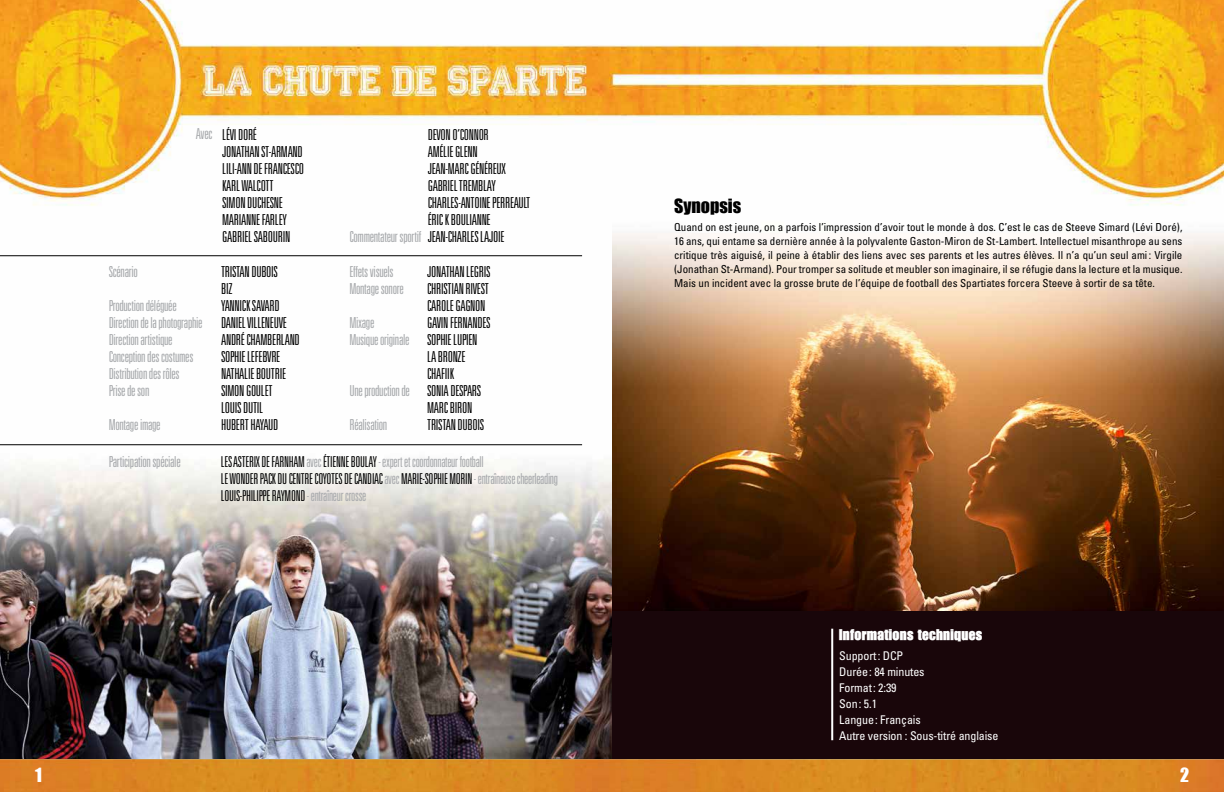
<style>
.page{position:relative;width:1224px;height:792px;background:#fff}
.page>*{position:absolute;margin:0;border:0;box-sizing:border-box;transform-origin:0 0}
.t1{font:18px "Impact";color:#000}
.t2{font:18px "Impact";color:#fff}
.t3{font:300 ultra-condensed 15.1px/17px "Univers LT Std";letter-spacing:-.02em;color:#000;scale:1.05 1}
.t4{font:300 ultra-condensed 15.1px/17px "Univers LT Std";letter-spacing:-.02em;color:#a7a9ac;scale:1.05 1}
.t5{font:300 ultra-condensed 15px/17px "Univers LT Std";letter-spacing:-.02em;color:#000}
.t6{font:700 15px "Impact";letter-spacing:.02em;color:#fff}
.t7{font:condensed 12px/16px "Univers LT Std";letter-spacing:-.01em;color:#fff}
.t8{font:condensed 11px/14px "Univers LT Std";color:#000;text-align:justify}
.s1{color:#000}
.s2{color:#a7a9ac}
</style>
<div class="page">
<img style="left:0;top:0;width:699px;height:792px">
<img style="left:699px;top:0;width:525px;height:792px">
<div style="left:612px;top:609px;width:612px;height:150px;background:#19060a"></div>
<hr style="left:831px;top:629px;width:2px;height:111px;background:#fff">
<img style="left:612px;top:211px;width:612px;height:400px">
<img style="left:0;top:413px;width:612px;height:346px">
<hr style="left:0;top:255px;width:582px;height:1px;background:#000">
<hr style="left:0;top:444px;width:582px;height:1px;background:#000">
<h2 class="t4" style="left:196px;top:125px;width:17px">Avec</h2>
<h2 class="t3" style="left:222px;top:126px;width:79px">LÉVI DORÉ<br>JONATHAN ST-ARMAND<br>LILI-ANN DE FRANCESCO<br>KARL WALCOTT<br>SIMON DUCHESNE<br>MARIANNE FARLEY<br>GABRIEL SABOURIN</h2>
<h2 class="t3" style="left:428px;top:126px;width:99px">DEVON O’CONNOR<br>AMÉLIE GLENN<br>JEAN-MARC GÉNÉREUX<br>GABRIEL TREMBLAY<br>CHARLES-ANTOINE PERREAULT<br>ÉRIC K BOULIANNE</h2>
<h2 class="t4" style="left:349px;top:228px;width:149px">Commentateur sportif <span class="s1">JEAN-CHARLES LAJOIE</span></h2>
<h2 class="t4" style="left:109px;top:263px;width:29px">Scénario</h2>
<h2 class="t3" style="left:221px;top:263px;width:56px">TRISTAN DUBOIS<br>BIZ</h2>
<h2 class="t4" style="left:109px;top:297px;width:66px">Production déléguée</h2>
<h2 class="t4" style="left:349px;top:263px;width:44px">Effets visuels</h2>
<h2 class="t3" style="left:427px;top:263px;width:62px">JONATHAN LEGRIS</h2>
<h2 class="t4" style="left:349px;top:280px;width:53px">Montage sonore</h2>
<h2 class="t3" style="left:427px;top:280px;width:60px">CHRISTIAN RIVEST<br>CAROLE GAGNON</h2>
<h2 class="t4" style="left:349px;top:314px;width:25px">Mixage</h2>
<h2 class="t3" style="left:427px;top:314px;width:62px">GAVIN FERNANDES</h2>
<h2 class="t4" style="left:349px;top:331px;width:124px">Musique originale <span class="s1">SOPHIE LUPIEN</span></h2>
<h2 class="t3" style="left:427px;top:348px;width:38px">LA BRONZE</h2>
<h2 class="t3" style="left:427px;top:365px;width:27px">CHAFIIK</h2>
<h2 class="t4" style="left:349px;top:382px;width:127px">Une production de <span class="s1">SONIA DESPARS</span></h2>
<h2 class="t3" style="left:427px;top:400px;width:44px">MARC BIRON</h2>
<h2 class="t4" style="left:349px;top:417px;width:38px">Réalisation</h2>
<h2 class="t3" style="left:427px;top:417px;width:56px">TRISTAN DUBOIS</h2>
<h3 class="t5" style="left:221px;top:453px;width:339px">LES ASTERIX DE FARNHAM <span class="s2">avec</span> ÉTIENNE BOULAY <span class="s2">- expert et coordonnateur football<br></span>LE WONDER PACK DU CENTRE COYOTES DE CANDIAC <span class="s2">avec</span> MARIE-SOPHIE MORIN <span class="s2">- entraîneuse cheerleading<br></span>LOUIS-PHILIPPE RAYMOND <span class="s2">- entraîneur crosse</span></h3>
<h2 class="t4" style="left:109px;top:297px;width:171px;text-indent:112px"><span class="s1">YANNICK SAVARD<br></span>Direction de la photographie <span class="s1">DANIEL VILLENEUVE<br></span>Direction artistique</h2>
<h2 class="t3" style="left:221px;top:331px;width:77px">ANDRÉ CHAMBERLAND</h2>
<h2 class="t4" style="left:109px;top:348px;width:82px">Conception des costumes</h2>
<h2 class="t3" style="left:221px;top:348px;width:58px">SOPHIE LEFEBVRE</h2>
<h2 class="t4" style="left:109px;top:365px;width:69px">Distribution des rôles</h2>
<h2 class="t3" style="left:221px;top:365px;width:63px">NATHALIE BOUTRIE</h2>
<h2 class="t4" style="left:109px;top:382px;width:40px">Prise de son</h2>
<h2 class="t3" style="left:221px;top:382px;width:51px">SIMON GOULET<br>LOUIS DUTIL</h2>
<h2 class="t4" style="left:109px;top:417px;width:51px">Montage image</h2>
<h2 class="t3" style="left:221px;top:417px;width:56px">HUBERT HAYAUD</h2>
<h2 class="t4" style="left:109px;top:453px;width:70px">Participation spéciale</h2>
<h1 class="t2" style="left:35px;top:761px;width:8px">1</h1>
<h1 class="t1" style="left:674px;top:192px;width:69px">SYNOPSIS</h1>
<p class="t8" style="left:674px;top:220px;width:510px">Quand on est jeune, on a parfois l’impression d’avoir tout le monde à dos. C’est le cas de Steeve Simard (Lévi Doré), 16 ans, qui entame sa dernière année à la polyvalente Gaston-Miron de St-Lambert. Intellectuel misanthrope au sens critique très aiguisé, il peine à établir des liens avec ses parents et les autres élèves. Il n’a qu’un seul ami : Virgile (Jonathan St-Armand). Pour tromper sa solitude et meubler son imaginaire, il se réfugie dans la lecture et la musique.<br>Mais un incident avec la grosse brute de l’équipe de football des Spartiates forcera Steeve à sortir de sa tête.</p>
<h3 class="t6" style="left:839px;top:626px;width:144px">Informations techniques</h3>
<p class="t7" style="left:839px;top:648px;width:161px">Support: DCP<br>Durée: 84 minutes<br>Format: 2:39<br>Son: 5.1<br>Langue: Français<br>Autre version : Sous-titré anglaise</p>
<h1 class="t2" style="left:1180px;top:761px;width:11px">2</h1>
</div>
